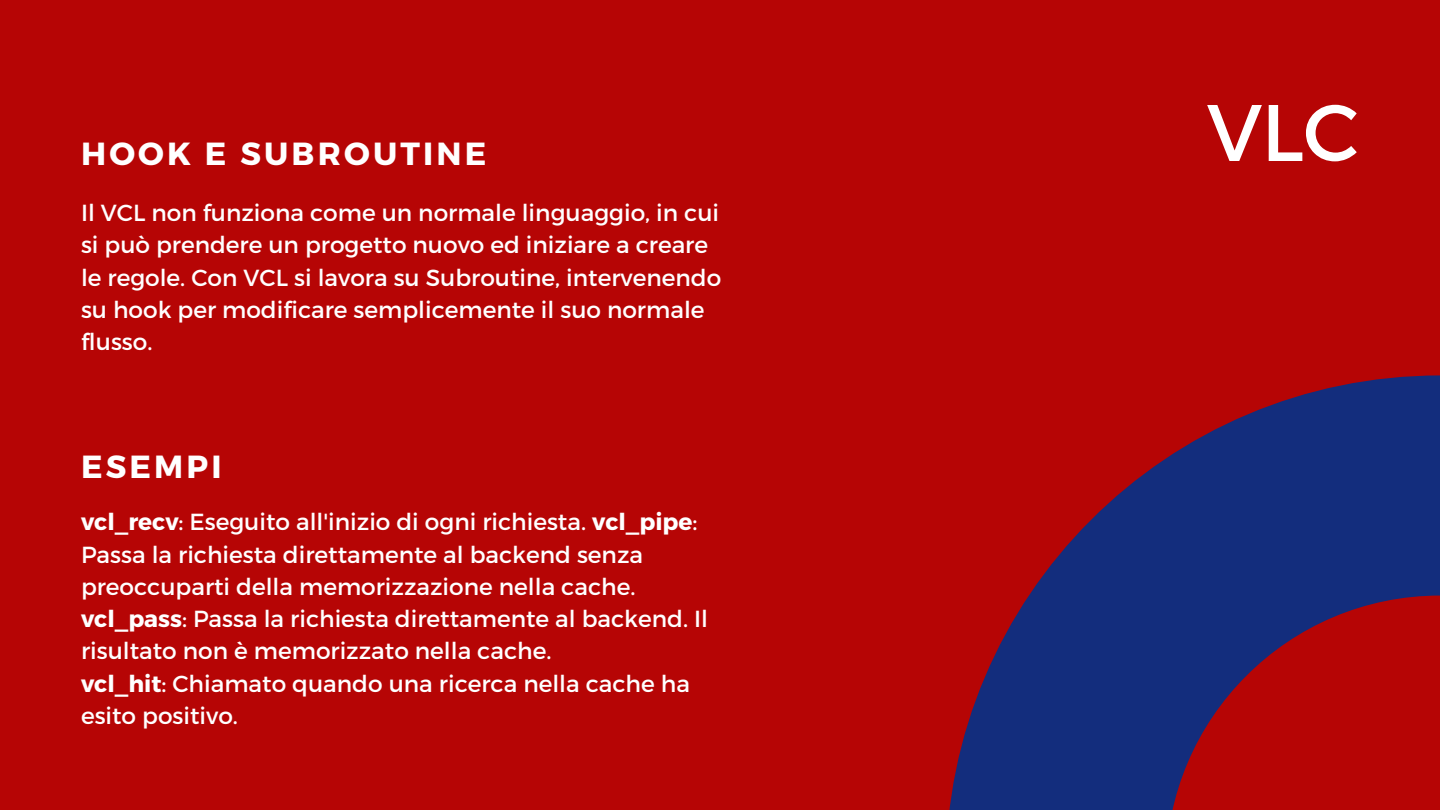
<style>
.page{position:relative;width:1440px;height:810px;background:#b60505}
.page>*{position:absolute;margin:0;border:0;box-sizing:border-box;transform-origin:0 0}
.t1{font:80px "Montserrat";color:#fff}
.t2{font:700 32px "Montserrat";letter-spacing:.1em;color:#fff}
.t3{font:23.2px/32.2px "Montserrat";color:#fff}
.s1{font-weight:700}
</style>
<div class="page">
<svg style="left:949px;top:375px;width:491px;height:435px;fill:#132d7d"></svg>
<h2 class="t2" style="left:81px;top:132px;width:407px">HOOK E SUBROUTINE</h2>
<p class="t3" style="left:81px;top:196px;width:642px">Il VCL non funziona come un normale linguaggio, in cui si può prendere un progetto nuovo ed iniziare a creare le regole. Con VCL si lavora su Subroutine, intervenendo su hook per modificare semplicemente il suo normale flusso.</p>
<h2 class="t2" style="left:81px;top:446px;width:142px">ESEMPI</h2>
<p class="t3" style="left:81px;top:505px;width:629px"><span class="s1">vcl_recv</span>: Eseguito all'inizio di ogni richiesta. <span class="s1">vcl_pipe</span>:<br>Passa la richiesta direttamente al backend senza preoccuparti della memorizzazione nella cache. <span class="s1">vcl_pass</span>: Passa la richiesta direttamente al backend. Il risultato non è memorizzato nella cache.<br><span class="s1">vcl_hit</span>: Chiamato quando una ricerca nella cache ha esito positivo.</p>
<h1 class="t1" style="left:1207px;top:81px;width:154px">VLC</h1>
</div>
